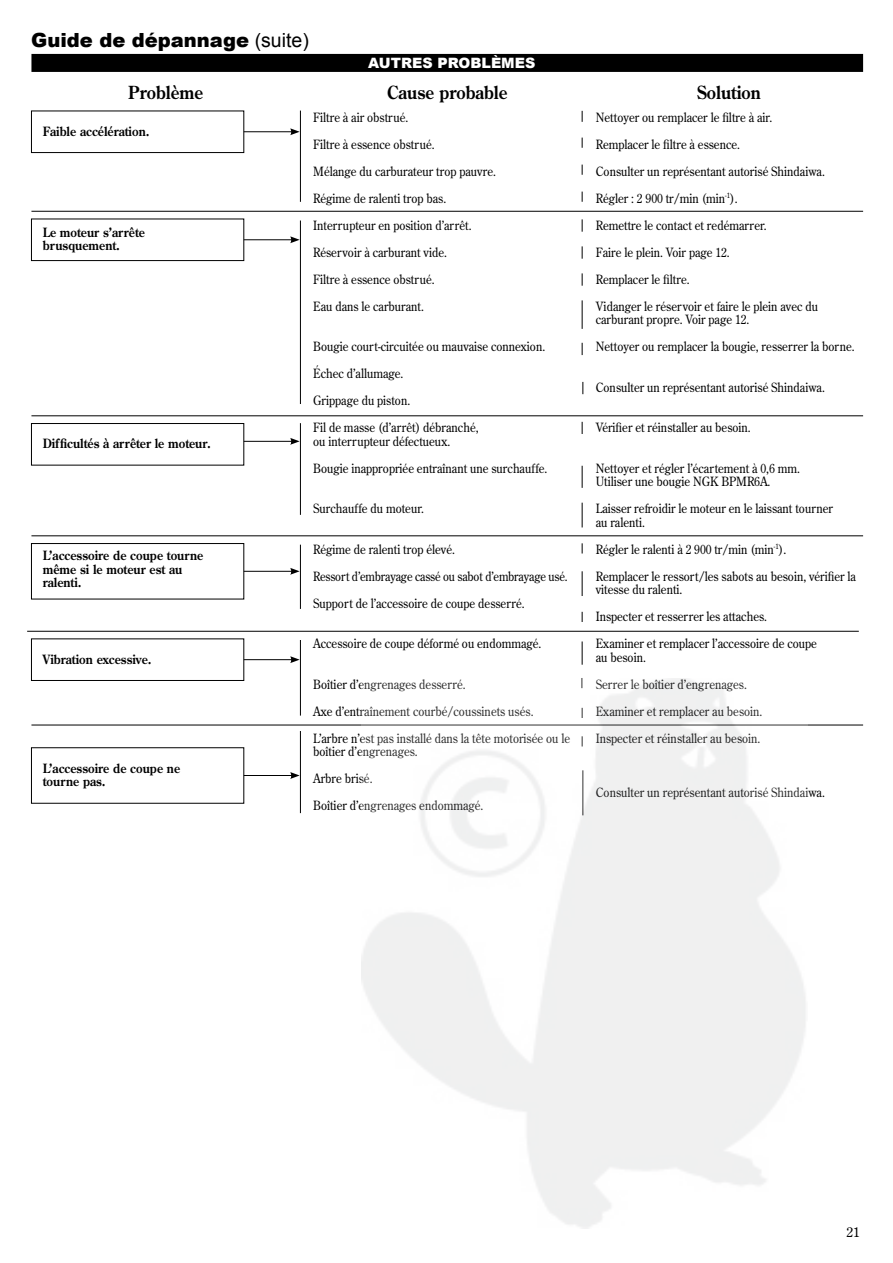
<style>
.page{position:relative;width:893px;height:1263px;background:#fff}
.page>*{position:absolute;margin:0;border:0;box-sizing:border-box;transform-origin:0 0}
.Pg_Heads{font:900 19.5px "Arial";color:#000}
.TroubleShoot_YesNo{font:700 18px "Century Old Style Std";color:#000;scale:.9 1}
.Important{font:900 14.25px "Arial";color:#fff}
.t1{font:13.5px "Century Old Style Std";color:#000}
.TroubleShoot_Copy{font:12.75px/13.5px "Century Old Style Std";color:#000;scale:.9 1}
.TroubleShoot_Questions{font:700 12.75px/13.5px "Century Old Style Std";color:#000;scale:.9 1}
.TroubleShoot_Copy-2{font:12.75px "Century Old Style Std";color:#000;scale:.88 1}
.s1{font-weight:400}
</style>
<div class="page">
<svg style="left:582px;top:641px;width:1px;height:24px"></svg>
<div style="left:31px;top:54px;width:832px;height:18px;background:#000"></div>
<div style="left:31px;top:111px;width:213px;height:42px;border:1px solid #000"></div>
<hr style="left:244px;top:131px;width:49px;height:1px;background:#000">
<svg style="left:290px;top:128px;width:10px;height:7px"></svg>
<hr style="left:300px;top:111px;width:1px;height:91px;background:#000">
<hr style="left:300px;top:221px;width:1px;height:183px;background:#000">
<hr style="left:300px;top:423px;width:1px;height:92px;background:#000">
<div style="left:31px;top:219px;width:213px;height:42px;border:1px solid #000"></div>
<hr style="left:244px;top:239px;width:49px;height:1px;background:#000">
<svg style="left:290px;top:236px;width:10px;height:7px"></svg>
<div style="left:31px;top:423px;width:213px;height:42px;border:1px solid #000"></div>
<hr style="left:244px;top:441px;width:49px;height:1px;background:#000">
<svg style="left:290px;top:438px;width:10px;height:7px"></svg>
<hr style="left:244px;top:571px;width:49px;height:1px;background:#000">
<svg style="left:290px;top:568px;width:10px;height:7px"></svg>
<div style="left:31px;top:638px;width:213px;height:43px;border:1px solid #000"></div>
<hr style="left:244px;top:659px;width:49px;height:1px;background:#000">
<svg style="left:290px;top:656px;width:10px;height:7px"></svg>
<hr style="left:300px;top:640px;width:1px;height:75px;background:#000">
<hr style="left:300px;top:731px;width:1px;height:82px;background:#000">
<hr style="left:31px;top:211px;width:832px;height:1px;background:#000">
<hr style="left:31px;top:415px;width:832px;height:1px;background:#000">
<hr style="left:31px;top:535px;width:832px;height:1px;background:#000">
<svg style="left:582px;top:219px;width:1px;height:13px"></svg>
<svg style="left:582px;top:246px;width:1px;height:13px"></svg>
<svg style="left:582px;top:273px;width:1px;height:13px"></svg>
<svg style="left:582px;top:300px;width:1px;height:29px"></svg>
<svg style="left:582px;top:422px;width:1px;height:12px"></svg>
<svg style="left:582px;top:503px;width:1px;height:24px"></svg>
<div style="left:31px;top:543px;width:213px;height:56px;border:1px solid #000"></div>
<svg style="left:582px;top:343px;width:1px;height:12px"></svg>
<svg style="left:582px;top:466px;width:1px;height:22px"></svg>
<svg style="left:582px;top:571px;width:1px;height:25px"></svg>
<hr style="left:300px;top:545px;width:1px;height:64px;background:#000">
<hr style="left:31px;top:725px;width:832px;height:1px;background:#000">
<hr style="left:244px;top:775px;width:49px;height:1px;background:#000">
<svg style="left:290px;top:772px;width:10px;height:7px"></svg>
<hr style="left:27px;top:631px;width:832px;height:1px;background:#000">
<svg style="left:582px;top:382px;width:1px;height:12px"></svg>
<img style="left:361px;top:678px;width:447px;height:551px">
<p class="Pg_Heads" style="left:31px;top:29px;width:279px">Guide de dépannage <span class="s1">(suite)</span></p>
<p class="Important" style="left:368px;top:55px;width:169px">AUTRES PROBLÈMES</p>
<p class="TroubleShoot_YesNo" style="left:128px;top:80px;width:85px">Problème</p>
<p class="TroubleShoot_YesNo" style="left:387px;top:80px;width:135px">Cause probable</p>
<p class="TroubleShoot_YesNo" style="left:697px;top:80px;width:72px">Solution</p>
<p class="TroubleShoot_Questions" style="left:43px;top:124px;width:120px">Faible accélération.</p>
<p class="TroubleShoot_Questions" style="left:43px;top:225px;width:115px">Le moteur s’arrête brusquement.</p>
<p class="TroubleShoot_Questions" style="left:43px;top:437px;width:188px">Difficultés à arrêter le moteur.</p>
<p class="TroubleShoot_Questions" style="left:43px;top:549px;width:180px">L’accessoire de coupe tourne même si le moteur est au ralenti.</p>
<p class="TroubleShoot_Questions" style="left:43px;top:652px;width:122px">Vibration excessive.</p>
<p class="TroubleShoot_Questions" style="left:43px;top:761px;width:154px">L’accessoire de coupe ne</p>
<p class="TroubleShoot_Questions" style="left:43px;top:774px;width:71px">tourne pas.</p>
<p class="TroubleShoot_Copy" style="left:313px;top:110px;width:107px">Filtre à air obstrué.</p>
<p class="TroubleShoot_Copy" style="left:313px;top:137px;width:136px">Filtre à essence obstrué.</p>
<p class="TroubleShoot_Copy" style="left:313px;top:164px;width:205px">Mélange du carburateur trop pauvre.</p>
<p class="TroubleShoot_Copy" style="left:313px;top:191px;width:149px">Régime de ralenti trop bas.</p>
<p class="TroubleShoot_Copy" style="left:313px;top:218px;width:177px">Interrupteur en position d’arrêt.</p>
<p class="TroubleShoot_Copy" style="left:313px;top:245px;width:150px">Réservoir à carburant vide.</p>
<p class="TroubleShoot_Copy" style="left:313px;top:272px;width:136px">Filtre à essence obstrué.</p>
<p class="TroubleShoot_Copy" style="left:313px;top:299px;width:125px">Eau dans le carburant.</p>
<p class="TroubleShoot_Copy" style="left:313px;top:339px;width:259px">Bougie court-circuitée ou mauvaise connexion.</p>
<p class="TroubleShoot_Copy" style="left:313px;top:366px;width:102px">Échec d’allumage.</p>
<p class="TroubleShoot_Copy" style="left:313px;top:393px;width:109px">Grippage du piston.</p>
<p class="TroubleShoot_Copy" style="left:313px;top:420px;width:185px">Fil de masse (d’arrêt) débranché,</p>
<p class="TroubleShoot_Copy" style="left:313px;top:434px;width:154px">ou interrupteur défectueux.</p>
<p class="TroubleShoot_Copy" style="left:313px;top:461px;width:262px">Bougie inappropriée entraînant une surchauffe.</p>
<p class="TroubleShoot_Copy" style="left:313px;top:501px;width:125px">Surchauffe du moteur.</p>
<p class="TroubleShoot_Copy" style="left:313px;top:542px;width:159px">Régime de ralenti trop élevé.</p>
<p class="TroubleShoot_Copy-2" style="left:313px;top:568px;width:291px">Ressort d’embrayage cassé ou sabot d’embrayage usé.</p>
<p class="TroubleShoot_Copy" style="left:313px;top:596px;width:237px">Support de l’accessoire de coupe desserré.</p>
<p class="TroubleShoot_Copy" style="left:313px;top:636px;width:255px">Accessoire de coupe déformé ou endommagé.</p>
<p class="TroubleShoot_Copy" style="left:313px;top:677px;width:171px">Boîtier d’engrenages desserré.</p>
<p class="TroubleShoot_Copy" style="left:313px;top:704px;width:246px">Axe d’entraînement courbé/coussinets usés.</p>
<p class="TroubleShoot_Copy" style="left:313px;top:731px;width:287px">L’arbre n’est pas installé dans la tête motorisée ou le boîtier d’engrenages.</p>
<p class="TroubleShoot_Copy" style="left:313px;top:771px;width:67px">Arbre brisé.</p>
<p class="TroubleShoot_Copy" style="left:313px;top:798px;width:191px">Boîtier d’engrenages endommagé.</p>
<p class="TroubleShoot_Copy" style="left:596px;top:110px;width:198px">Nettoyer ou remplacer le filtre à air.</p>
<p class="TroubleShoot_Copy" style="left:596px;top:137px;width:162px">Remplacer le filtre à essence.</p>
<p class="TroubleShoot_Copy" style="left:596px;top:164px;width:256px">Consulter un représentant autorisé Shindaiwa.</p>
<p class="TroubleShoot_Copy" style="left:596px;top:191px;width:159px">Régler : 2 900 tr/min (min<sup>-1</sup>).</p>
<p class="TroubleShoot_Copy" style="left:596px;top:218px;width:191px">Remettre le contact et redémarrer.</p>
<p class="TroubleShoot_Copy" style="left:596px;top:245px;width:150px">Faire le plein. Voir page 12.</p>
<p class="TroubleShoot_Copy" style="left:596px;top:272px;width:106px">Remplacer le filtre.</p>
<p class="TroubleShoot_Copy" style="left:596px;top:299px;width:249px">Vidanger le réservoir et faire le plein avec du carburant propre. Voir page 12.</p>
<p class="TroubleShoot_Copy" style="left:596px;top:339px;width:289px">Nettoyer ou remplacer la bougie, resserrer la borne.</p>
<p class="TroubleShoot_Copy" style="left:596px;top:380px;width:256px">Consulter un représentant autorisé Shindaiwa.</p>
<p class="TroubleShoot_Copy" style="left:596px;top:420px;width:174px">Vérifier et réinstaller au besoin.</p>
<p class="TroubleShoot_Copy" style="left:596px;top:461px;width:228px">Nettoyer et régler l’écartement à 0,6 mm.</p>
<p class="TroubleShoot_Copy" style="left:596px;top:474px;width:196px">Utiliser une bougie NGK BPMR6A.</p>
<p class="TroubleShoot_Copy" style="left:596px;top:501px;width:265px">Laisser refroidir le moteur en le laissant tourner</p>
<p class="TroubleShoot_Copy" style="left:596px;top:515px;width:56px">au ralenti.</p>
<p class="TroubleShoot_Copy" style="left:596px;top:542px;width:213px">Régler le ralenti à 2 900 tr/min (min<sup>-1</sup>).</p>
<p class="TroubleShoot_Copy" style="left:596px;top:569px;width:291px">Remplacer le ressort/les sabots au besoin, vérifier la vitesse du ralenti.</p>
<p class="TroubleShoot_Copy" style="left:596px;top:609px;width:192px">Inspecter et resserrer les attaches.</p>
<p class="TroubleShoot_Copy" style="left:596px;top:636px;width:247px">Examiner et remplacer l’accessoire de coupe</p>
<p class="TroubleShoot_Copy" style="left:596px;top:650px;width:57px">au besoin.</p>
<p class="TroubleShoot_Copy" style="left:596px;top:677px;width:169px">Serrer le boîtier d’engrenages.</p>
<p class="TroubleShoot_Copy" style="left:596px;top:704px;width:187px">Examiner et remplacer au besoin.</p>
<p class="TroubleShoot_Copy" style="left:596px;top:731px;width:185px">Inspecter et réinstaller au besoin.</p>
<p class="TroubleShoot_Copy" style="left:596px;top:785px;width:256px">Consulter un représentant autorisé Shindaiwa.</p>
<p class="t1" style="left:846px;top:1223px;width:15px">21</p>
</div>
